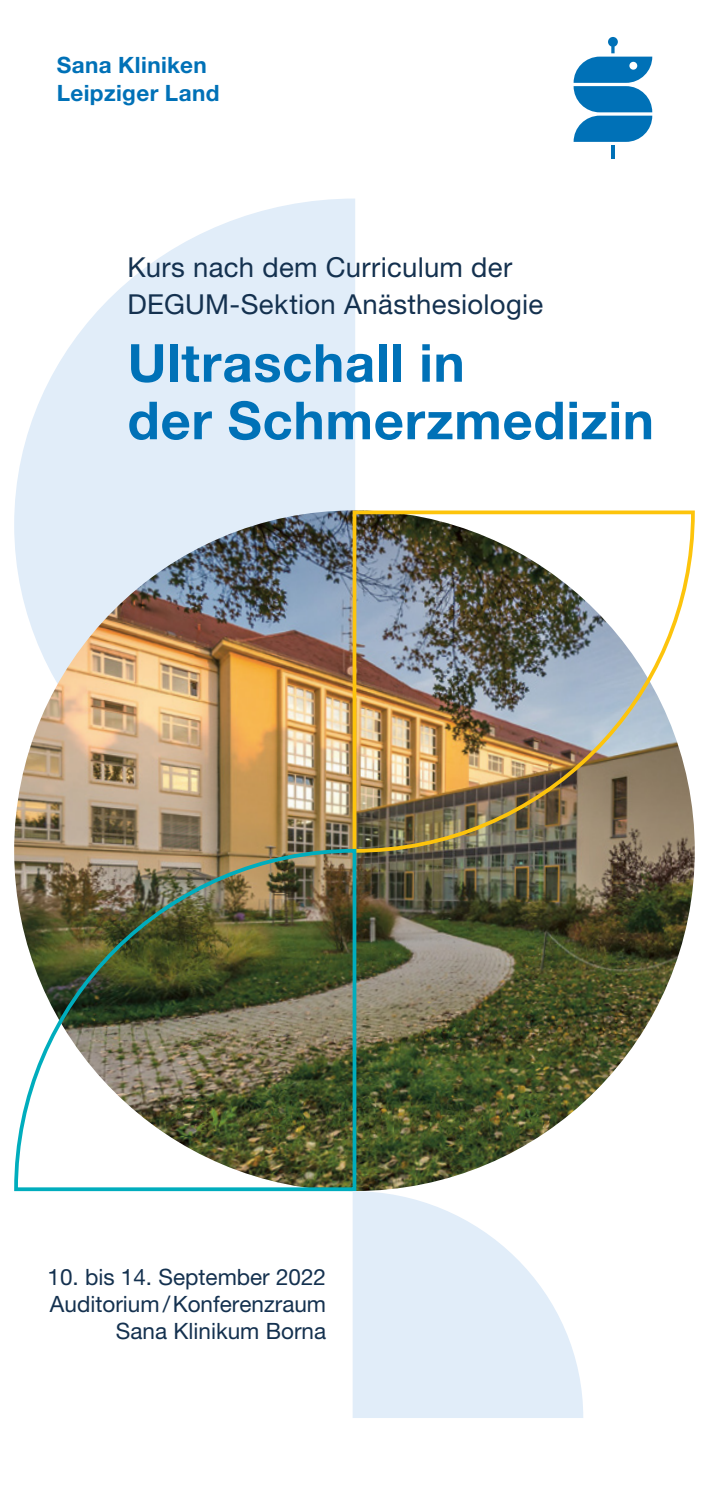
<style>
.page{position:relative;width:709px;height:1489px;background:#fff}
.page>*{position:absolute;margin:0;border:0;box-sizing:border-box;transform-origin:0 0}
.t1{font:700 52.5px/57.5px "Helvetica Neue LT Pro";letter-spacing:.015em;color:#0071b7}
.t2{font:27.5px/37.5px "Helvetica Neue LT Pro";letter-spacing:.01em;color:#14314f}
.t3{font:22.5px/27px "Helvetica Neue LT Pro";color:#14314f;text-align:right}
.t4{font:700 22.5px/28.2px "Helvetica Neue LT Pro";letter-spacing:.02em;color:#0071b7}
</style>
<div class="page">
<svg style="left:14px;top:198px;width:341px;height:634px;fill:#e1edf9"></svg>
<img style="left:14px;top:510px;width:680px;height:680px;border-radius:340px">
<img style="left:351px;top:508px;width:344px;height:346px">
<img style="left:14px;top:847px;width:344px;height:345px">
<svg style="left:352px;top:1190px;width:231px;height:227px;fill:#e1edf9"></svg>
<svg style="left:573px;top:37px;width:79px;height:121px"></svg>
<p class="t4" style="left:57px;top:50px;width:164px">Sana Kliniken<br>Leipziger Land</p>
<p class="t2" style="left:128px;top:248px;width:417px">Kurs nach dem Curriculum der<br>DEGUM-Sektion Anästhesiologie</p>
<h1 class="t1" style="left:128px;top:333px;width:528px">Ultraschall in<br>der Schmerzmedizin</h1>
<p class="t3" style="left:48px;top:1263px;width:280px">10. bis 14. September 2022<br>Auditorium /Konferenzraum<br>Sana Klinikum Borna</p>
</div>
